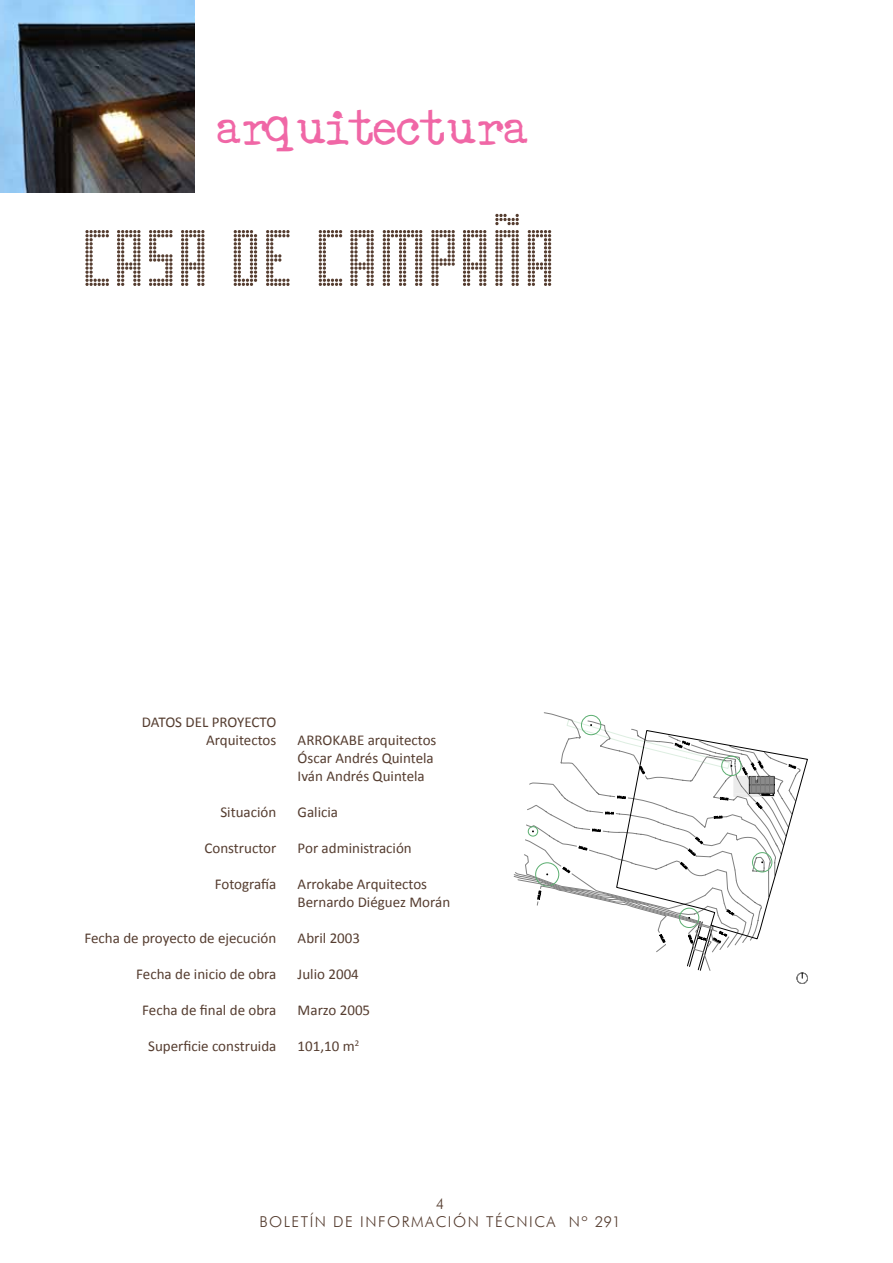
<style>
.page{position:relative;width:893px;height:1263px;background:#fff}
.page>*{position:absolute;margin:0;border:0;box-sizing:border-box;transform-origin:0 0}
.t1{font:81px "Pop Led";letter-spacing:-.005em;color:#553d30}
.t2{font:37.5px "Acoustic Bass";color:#f067a6}
.t3{font:15px/18px "Calibri";color:#553d30}
.t4{font:300 15px/18px "Futura BT";letter-spacing:.1em;color:#553d30;text-align:center}
</style>
<div class="page">
<img style="left:0;top:0;width:194px;height:192px">
<svg style="left:514px;top:713px;width:294px;height:271px"></svg>
<h2 class="t2" style="left:214px;top:106px;width:313px">ARQUITECTURA</h2>
<h1 class="t1" style="left:85px;top:214px;width:476px">CASA DE CAMPAÑA</h1>
<p class="t3" style="left:142px;top:712px;width:136px;text-align:right">DATOS DEL PROYECTO<br>Arquitectos</p>
<p class="t3" style="left:220px;top:802px;width:57px">Situación</p>
<p class="t3" style="left:204px;top:838px;width:73px">Constructor</p>
<p class="t3" style="left:215px;top:874px;width:63px">Fotografía</p>
<p class="t3" style="left:84px;top:928px;width:194px">Fecha de proyecto de ejecución</p>
<p class="t3" style="left:136px;top:964px;width:142px">Fecha de inicio de obra</p>
<p class="t3" style="left:142px;top:1000px;width:136px">Fecha de final de obra</p>
<p class="t3" style="left:148px;top:1036px;width:130px">Superficie construida</p>
<p class="t3" style="left:298px;top:731px;width:140px">ARROKABE arquitectos<br>Óscar Andrés Quintela<br>Iván Andrés Quintela</p>
<p class="t3" style="left:298px;top:803px;width:42px">Galicia</p>
<p class="t3" style="left:298px;top:839px;width:116px">Por administración</p>
<p class="t3" style="left:298px;top:875px;width:154px">Arrokabe Arquitectos<br>Bernardo Diéguez Morán</p>
<p class="t3" style="left:298px;top:929px;width:64px">Abril 2003</p>
<p class="t3" style="left:298px;top:965px;width:63px">Julio 2004</p>
<p class="t3" style="left:298px;top:1001px;width:74px">Marzo 2005</p>
<p class="t3" style="left:298px;top:1037px;width:63px">101,10 m<sup>2</sup></p>
<p class="t4" style="left:259px;top:1195px;width:363px">4<br>BOLETÍN DE INFORMACIÓN TÉCNICA Nº 291</p>
</div>
